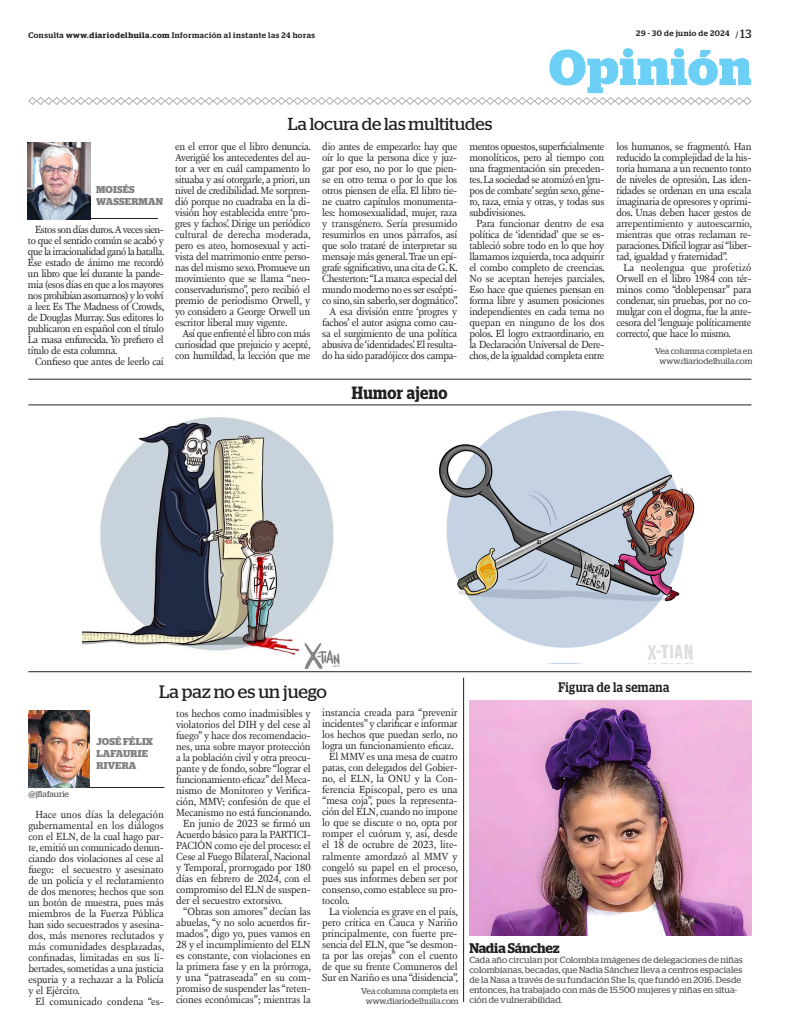
<style>
.page{position:relative;width:794px;height:1035px;background:#fff}
.page>*{position:absolute;margin:0;border:0;box-sizing:border-box;transform-origin:0 0}
.t1{font:700 50px "Stag";letter-spacing:.02em;color:#6bcff6}
.TITULO_COLUMNISTA{font:18px "Stag";color:#231f20}
.t2{font:600 17.8px "Stag";letter-spacing:.025em;color:#231f20;scale:.85 1}
.TITULO_COLUMNISTA-2{font:17.3px "Stag";color:#231f20}
.PIE_DE_FOTO_OPINION{font:600 14px "Stag";letter-spacing:-.01em;color:#231f20}
.t3{font:500 13.8px "Stag";letter-spacing:.03em;color:#231f20;scale:.85 1}
.t4{font:12px "Stag";color:#231f20}
.TEXTO{font:10.6px/11px "New Fournier BP";letter-spacing:-.025em;color:#231f20;text-align:justify}
.TEXTO-2{font:10.6px "New Fournier BP";letter-spacing:.01em;color:#231f20}
.CREDITO_1{font:700 10px/12px "Stag";letter-spacing:.02em;color:#808285}
.PIE_DE_FOTO_OPINION-2{font:9px/10px "Stag";letter-spacing:.01em;color:#57585a}
.PIE_DE_FOTO_OPINION-3{font:8.5px "Stag";color:#57585a}
.t5{font:500 8px "Stag";letter-spacing:.06em;color:#231f20}
.s1{font-weight:600}
.s2{font-size:9px}
</style>
<div class="page">
<svg style="left:28px;top:97px;width:724px;height:8px"></svg>
<hr style="left:28px;top:405px;width:723px;height:1px;background:#231f20">
<hr style="left:28px;top:379px;width:723px;height:1px;background:#231f20">
<hr style="left:28px;top:671px;width:723px;height:1px;background:#231f20">
<hr style="left:463px;top:677px;width:1px;height:325px;background:#231f20">
<img style="left:82px;top:417px;width:258px;height:251px">
<img style="left:439px;top:411px;width:256px;height:253px">
<hr style="left:28px;top:787px;width:136px;height:1px;background:#231f20">
<img style="left:28px;top:711px;width:61px;height:76px">
<img style="left:469px;top:701px;width:283px;height:234px">
<hr style="left:28px;top:218px;width:130px;height:1px;background:#231f20">
<img style="left:28px;top:142px;width:62px;height:77px">
<p class="t5" style="left:28px;top:31px;width:288px">Consulta <span class="s1">www.diariodelhuila.com</span> Información al instante las 24 horas</p>
<p class="t4" style="left:735px;top:27px;width:18px"><span class="s2">/</span>13</p>
<p class="t5" style="left:636px;top:28px;width:95px">29 - 30 de junio de 2024</p>
<p class="CREDITO_1" style="left:96px;top:184px;width:69px">MOISÉS<br>WASSERMAN</p>
<p class="TEXTO" style="left:28px;top:224px;width:138px;text-indent:7px">Estos son días duros.A veces sien&shy;to que el sentido común se acabó y que la irracionalidad ganó la batalla.<br>Ese estado de ánimo me recordó un libro que leí durante la pande&shy;mia (esos días en que a los mayores nos prohibían asomarnos) y lo volví a leer. Es The Madness of Crowds, de Douglas Murray. Sus editores lo publicaron en español con el título La masa enfurecida. Yo prefiero el título de esta columna.</p>
<p class="TEXTO" style="left:35px;top:356px;width:130px">Confieso que antes de leerlo caí</p>
<p class="TITULO_COLUMNISTA-2" style="left:288px;top:114px;width:206px">La locura de las multitudes</p>
<p class="t1" style="left:549px;top:38px;width:204px">Opinión</p>
<p class="TEXTO" style="left:175px;top:141px;width:137px">en el error que el libro denuncia.<br>Averigüé los antecedentes del au&shy;tor a ver en cuál campamento lo situaba y así otorgarle, a priori, un nivel de credibilidad. Me sorpren&shy;dió porque no cuadraba en la di&shy;visión hoy establecida entre ‘pro&shy;gres y fachos’. Dirige un periódico cultural de derecha moderada, pero es ateo, homosexual y acti&shy;vista del matrimonio entre perso&shy;nas del mismo sexo. Promueve un movimiento que se llama “neo&shy;conservadurismo”, pero recibió el premio de periodismo Orwell, y yo considero a George Orwell un escritor liberal muy vigente.</p>
<p class="TEXTO" style="left:175px;top:328px;width:137px;text-indent:7px">Así que enfrenté el libro con más curiosidad que prejuicio y acepté, con humildad, la lección que me</p>
<p class="TEXTO" style="left:322px;top:141px;width:137px">dio antes de empezarlo: hay que oír lo que la persona dice y juz&shy;gar por eso, no por lo que pien&shy;se en otro tema o por lo que los otros piensen de ella. El libro tie&shy;ne cuatro capítulos monumenta&shy;les: homosexualidad, mujer, raza y transgénero. Sería presumido resumirlos en unos párrafos, así que solo trataré de interpretar su mensaje más general. Trae un epí&shy;grafe significativo, una cita de G. K.<br>Chesterton: “La marca especial del mundo moderno no es ser escépti&shy;co sino, sin saberlo, ser dogmático”.</p>
<p class="TEXTO" style="left:322px;top:306px;width:136px;text-indent:7px">A esa división entre ‘progres y fachos’ el autor asigna como cau&shy;sa el surgimiento de una política abusiva de ‘identidades’. El resulta&shy;do ha sido paradójico: dos campa-</p>
<p class="t2" style="left:352px;top:382px;width:114px">Humor ajeno</p>
<p class="TEXTO" style="left:469px;top:141px;width:137px">mentos opuestos, superficialmente monolíticos, pero al tiempo con una fragmentación sin preceden&shy;tes. La sociedad se atomizó en ‘gru&shy;pos de combate’ según sexo, géne&shy;ro, raza, etnia y otras, y todas sus subdivisiones.</p>
<p class="TEXTO" style="left:469px;top:218px;width:137px;text-indent:7px">Para funcionar dentro de esa política de ‘identidad’ que se es&shy;tableció sobre todo en lo que hoy llamamos izquierda, toca adquirir el combo completo de creencias.<br>No se aceptan herejes parciales.<br>Eso hace que quienes piensan en forma libre y asumen posiciones independientes en cada tema no quepan en ninguno de los dos polos. El logro extraordinario, en la Declaración Universal de Dere&shy;chos, de la igualdad completa entre</p>
<p class="TEXTO" style="left:616px;top:141px;width:137px">los humanos, se fragmentó. Han reducido la complejidad de la his&shy;toria humana a un recuento tonto de niveles de opresión. Las iden&shy;tidades se ordenan en una escala imaginaria de opresores y oprimi&shy;dos. Unas deben hacer gestos de arrepentimiento y autoescarnio, mientras que otras reclaman re&shy;paraciones. Difícil lograr así “liber&shy;tad, igualdad y fraternidad”.</p>
<p class="TEXTO" style="left:616px;top:262px;width:137px;text-indent:7px">La neolengua que profetizó Orwell en el libro 1984 con tér&shy;minos como “doblepensar” para condenar, sin pruebas, por no co&shy;mulgar con el dogma, fue la ante&shy;cesora del ‘lenguaje políticamente correcto’, que hace lo mismo.</p>
<p class="PIE_DE_FOTO_OPINION-3" style="left:655px;top:346px;width:99px">Vea columna completa en</p>
<p class="PIE_DE_FOTO_OPINION-3" style="left:659px;top:356px;width:94px">www.diariodelhuila.com</p>
<p class="TITULO_COLUMNISTA" style="left:159px;top:681px;width:169px">La paz no es un juego</p>
<p class="PIE_DE_FOTO_OPINION-3" style="left:28px;top:789px;width:42px">@jflafaurie</p>
<p class="CREDITO_1" style="left:96px;top:736px;width:58px">JOSÉ FÉLIX<br>LAFAURIE<br>RIVERA</p>
<p class="TEXTO" style="left:28px;top:808px;width:138px;text-indent:7px">Hace unos días la delegación gubernamental en los diálogos con el ELN, de la cual hago par&shy;te, emitió un comunicado denun&shy;ciando dos violaciones al cese al fuego: el secuestro y asesinato de un policía y el reclutamiento de dos menores; hechos que son un botón de muestra, pues más miembros de la Fuerza Pública han sido secuestrados y asesina&shy;dos, más menores reclutados y más comunidades desplazadas, confinadas, limitadas en sus li&shy;bertades, sometidas a una justicia espuria y a rechazar a la Policía y el Ejército.</p>
<p class="TEXTO-2" style="left:35px;top:994px;width:130px">El comunicado condena “es-</p>
<p class="TEXTO" style="left:176px;top:708px;width:137px">tos hechos como inadmisibles y violatorios del DIH y del cese al fuego” y hace dos recomendacio&shy;nes, una sobre mayor protección a la población civil y otra preocu&shy;pante y de fondo, sobre “lograr el funcionamiento eficaz” del Meca&shy;nismo de Monitoreo y Verifica&shy;ción, MMV; confesión de que el Mecanismo no está funcionando.</p>
<p class="TEXTO" style="left:176px;top:818px;width:136px;text-indent:7px">En junio de 2023 se firmó un Acuerdo básico para la PARTICI-PACIÓN como eje del proceso: el Cese al Fuego Bilateral, Nacional y Temporal, prorrogado por 180 días en febrero de 2024, con el compromiso del ELN de suspen&shy;der el secuestro extorsivo.</p>
<p class="TEXTO" style="left:176px;top:906px;width:137px;text-indent:7px">“Obras son amores” decían las abuelas, “y no solo acuerdos fir&shy;mados”, digo yo, pues vamos en 28 y el incumplimiento del ELN es constante, con violaciones en la primera fase y en la prórroga, y una “patraseada” en su com&shy;promiso de suspender las “reten&shy;ciones económicas”; mientras la</p>
<p class="TEXTO" style="left:322px;top:707px;width:137px">instancia creada para “prevenir incidentes” y clarificar e informar los hechos que puedan serlo, no logra un funcionamiento eficaz.</p>
<p class="TEXTO" style="left:322px;top:751px;width:138px;text-indent:7px">El MMV es una mesa de cuatro patas, con delegados del Gobier&shy;no, el ELN, la ONU y la Con&shy;ferencia Episcopal, pero es una “mesa coja”, pues la representa&shy;ción del ELN, cuando no impone lo que se discute o no, opta por romper el cuórum y, así, desde el 18 de octubre de 2023, lite&shy;ralmente amordazó al MMV y congeló su papel en el proceso, pues sus informes deben ser por consenso, como establece su pro&shy;tocolo.</p>
<p class="TEXTO" style="left:322px;top:905px;width:138px;text-indent:7px">La violencia es grave en el país, pero crítica en Cauca y Nariño principalmente, con fuerte pre&shy;sencia del ELN, que “se desmon&shy;ta por las orejas” con el cuento de que su frente Comuneros del Sur en Nariño es una “disidencia”,</p>
<p class="PIE_DE_FOTO_OPINION-3" style="left:361px;top:986px;width:99px">Vea columna completa en</p>
<p class="PIE_DE_FOTO_OPINION-3" style="left:366px;top:996px;width:94px">www.diariodelhuila.com</p>
<p class="t3" style="left:558px;top:678px;width:132px">Figura de la semana</p>
<p class="PIE_DE_FOTO_OPINION" style="left:469px;top:939px;width:92px">Nadia Sánchez</p>
<p class="PIE_DE_FOTO_OPINION-2" style="left:469px;top:954px;width:275px">Cada año circulan por Colombia imágenes de delegaciones de niñas colombianas, becadas, que Nadia Sánchez lleva a centros espaciales de la Nasa a través de su fundación She Is, que fundó en 2016. Desde entonces, ha trabajado con más de 15.500 mujeres y niñas en situa&shy;ción de vulnerabilidad.</p>
</div>
